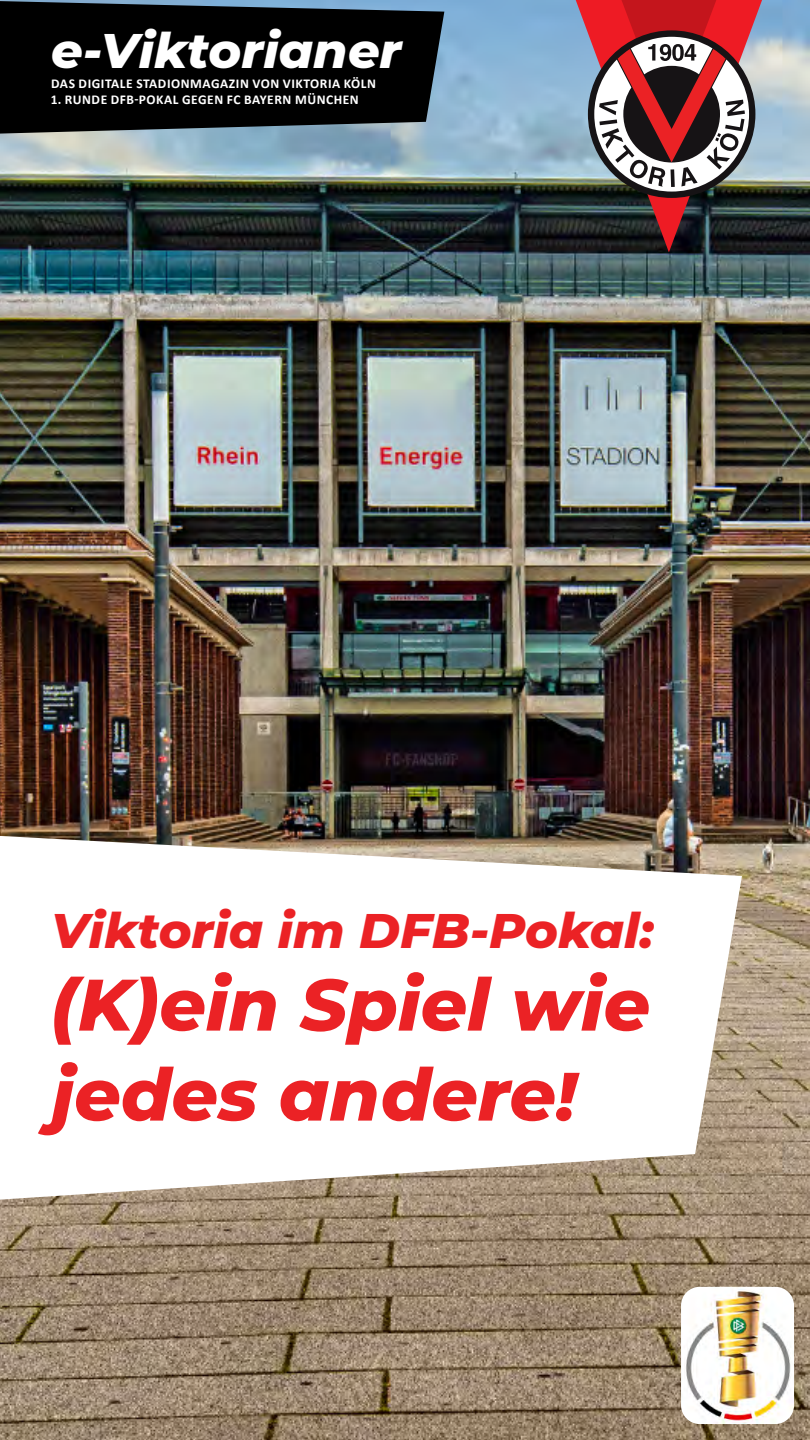
<style>
.page{position:relative;width:810px;height:1440px;background:#fff}
.page>*{position:absolute;margin:0;border:0;box-sizing:border-box;transform-origin:0 0}
.t1{font:italic 800 72.75px/90px "Montserrat";color:#eb2225}
.t2{font:italic 800 49.5px "Montserrat";color:#eb2225}
.t3{font:italic 800 49.5px "Montserrat";color:#fff}
.t4{font:700 13.5px "Calibri";letter-spacing:.04em;color:#fff}
.s1{font-size:68.25px}
</style>
<div class="page">
<img style="left:0;top:0;width:810px;height:1440px">
<svg style="left:0;top:836px;width:742px;height:364px"></svg>
<svg style="left:0;top:1px;width:444px;height:133px;background:#0e1215"></svg>
<svg style="left:576px;top:0;width:186px;height:252px;background:#473e44"></svg>
<svg style="left:594px;top:0;width:216px;height:192px"></svg>
<img style="left:681px;top:1287px;width:113px;height:137px">
<h2 class="t3" style="left:51px;top:14px;width:352px">e-Viktorianer</h2>
<p class="t4" style="left:51px;top:74px;width:326px">DAS DIGITALE STADIONMAGAZIN VON VIKTORIA KÖLN</p>
<p class="t4" style="left:51px;top:90px;width:309px">1. RUNDE DFB-POKAL GEGEN FC BAYERN MÜNCHEN</p>
<h2 class="t2" style="left:51px;top:894px;width:604px">Viktoria im DFB-Pokal:</h2>
<h1 class="t1" style="left:51px;top:956px;width:601px">(K)ein Spiel wie jedes andere<span class="s1">!</span></h1>
</div>
